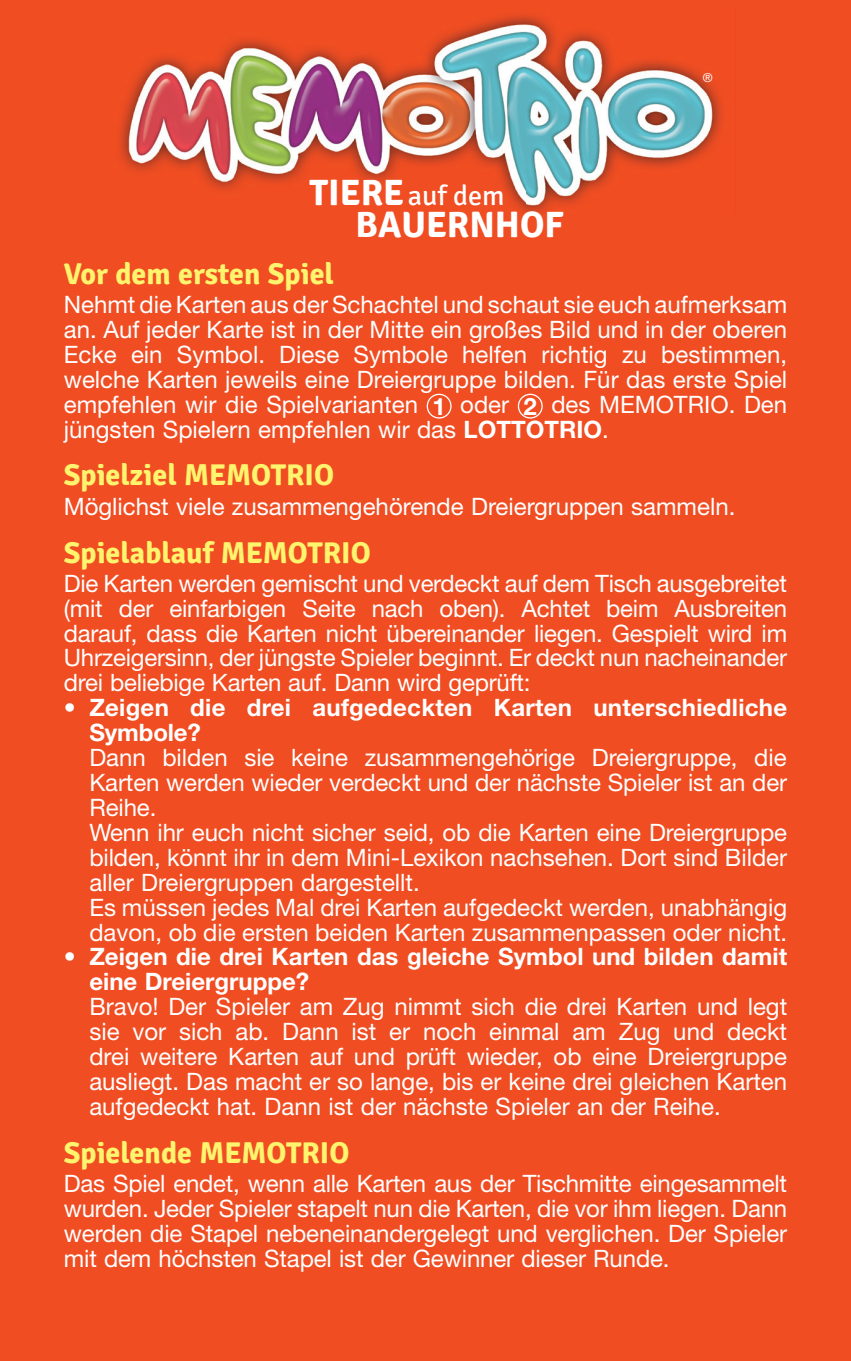
<style>
.page{position:relative;width:851px;height:1361px;background:#fff}
.page>*{position:absolute;margin:0;border:0;box-sizing:border-box;transform-origin:0 0}
.t1{font:700 36.6px/32.4px "Signika";color:#fff}
.t2{font:700 30px "Signika";color:#fff46d}
.t3{font:28.2px "Signika";color:#fff}
.t4{font:24px/24.9px "Helvetica Neue LT Pro";color:#fff;text-align:justify}
.t5{font:700 24px/24.9px "Helvetica Neue LT Pro";color:#fff}
.t6{font:12.3px "Helvetica Neue LT Pro";color:#fff}
.s1{font-weight:700}
.s2{font-weight:400}
</style>
<div class="page">
<div style="left:0;top:0;width:850px;height:1361px;background:#f04d22"></div>
<svg style="left:426px;top:394px;width:25px;height:24px"></svg>
<svg style="left:517px;top:394px;width:25px;height:24px"></svg>
<img style="left:120px;top:15px;width:601px;height:198px">
<h1 class="t1" style="left:355px;top:177px;width:210px;text-indent:-46px">TIERE<br>BAUERNHOF</h1>
<p class="t3" style="left:408px;top:180px;width:98px">auf dem</p>
<p class="t6" style="left:702px;top:70px;width:11px">®</p>
<p class="t2" style="left:64px;top:256px;width:271px">Vor dem ersten Spiel</p>
<p class="t4" style="left:64px;top:292px;width:724px">Nehmt die Karten aus der Schachtel und schaut sie euch aufmerksam an. Auf jeder Karte ist in der Mitte ein großes Bild und in der oberen Ecke ein Symbol. Diese Symbole helfen richtig zu bestimmen, welche Karten jeweils eine Dreiergruppe bilden. Für das erste Spiel empfehlen wir die Spielvarianten <span class="s1">1</span> oder <span class="s1">2</span> des MEMOTRIO. Den jüngsten Spielern empfehlen wir das <span class="s1">LOTTOTRIO</span> .</p>
<p class="t2" style="left:64px;top:457px;width:272px">Spielziel MEMOTRIO</p>
<p class="t4" style="left:64px;top:493px;width:673px">Möglichst viele zusammengehörende Dreiergruppen sammeln.</p>
<p class="t2" style="left:64px;top:534px;width:308px">Spielablauf MEMOTRIO</p>
<p class="t4" style="left:64px;top:570px;width:724px">Die Karten werden gemischt und verdeckt auf dem Tisch ausgebreitet (mit der einfarbigen Seite nach oben). Achtet beim Ausbreiten darauf, dass die Karten nicht übereinander liegen. Gespielt wird im Uhrzeigersinn, der jüngste Spieler beginnt. Er deckt nun nacheinander drei beliebige Karten auf. Dann wird geprüft:</p>
<p class="t5" style="left:89px;top:695px;width:699px;text-indent:-26px"><span class="s2">•</span> Zeigen die drei aufgedeckten Karten unterschiedliche<br>Symbole?</p>
<p class="t4" style="left:89px;top:745px;width:699px;text-align:left">Dann bilden sie keine zusammengehörige Dreiergruppe, die Karten werden wieder verdeckt und der nächste Spieler ist an der Reihe.<br>Wenn ihr euch nicht sicher seid, ob die Karten eine Dreiergruppe bilden, könnt ihr in dem Mini-Lexikon nachsehen. Dort sind Bilder aller Dreiergruppen dargestellt.<br>Es müssen jedes Mal drei Karten aufgedeckt werden, unabhängig davon, ob die ersten beiden Karten zusammenpassen oder nicht.</p>
<p class="t5" style="left:89px;top:944px;width:699px;text-indent:-26px"><span class="s2">•</span> Zeigen die drei Karten das gleiche Symbol und bilden damit eine Dreiergruppe?</p>
<p class="t4" style="left:89px;top:994px;width:699px">Bravo! Der Spieler am Zug nimmt sich die drei Karten und legt sie vor sich ab. Dann ist er noch einmal am Zug und deckt drei weitere Karten auf und prüft wieder, ob eine Dreiergruppe ausliegt. Das macht er so lange, bis er keine drei gleichen Karten aufgedeckt hat. Dann ist der nächste Spieler an der Reihe.</p>
<p class="t2" style="left:64px;top:1134px;width:287px">Spielende MEMOTRIO</p>
<p class="t4" style="left:64px;top:1170px;width:724px">Das Spiel endet, wenn alle Karten aus der Tischmitte eingesammelt wurden. Jeder Spieler stapelt nun die Karten, die vor ihm liegen. Dann werden die Stapel nebeneinandergelegt und verglichen. Der Spieler mit dem höchsten Stapel ist der Gewinner dieser Runde.</p>
</div>
